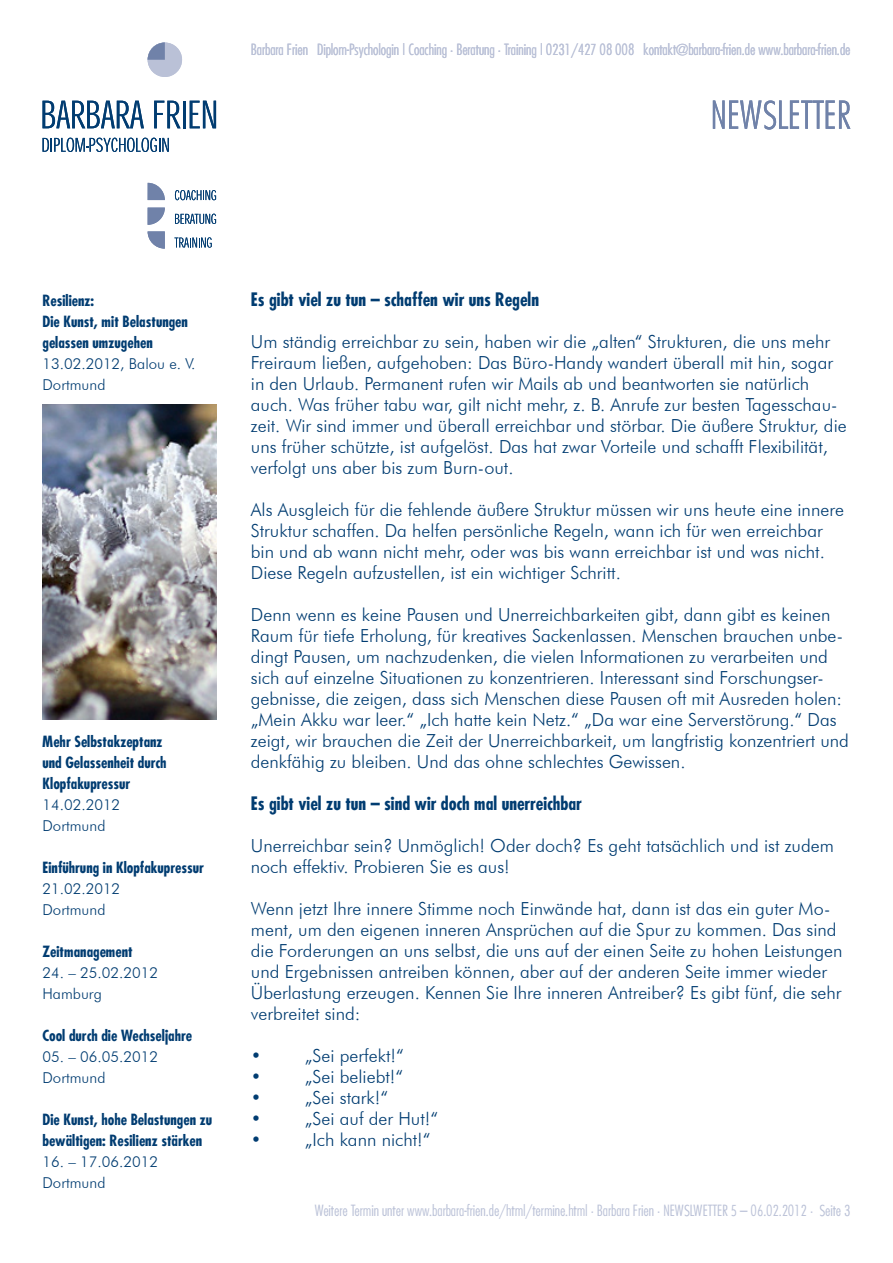
<style>
.page{position:relative;width:893px;height:1263px;background:#fff}
.page>*{position:absolute;margin:0;border:0;box-sizing:border-box;transform-origin:0 0}
.t1{font:300 18px/21px "Futura BT";color:#013c71}
.t2{font:700 condensed 18px "Futura";color:#013c71}
.t3{font:700 condensed 15px/21px "Futura";color:#013c71}
.t4{font:300 condensed 15px "Futura";color:#bac1d7}
.t5{font:300 15px/21px "Futura BT";color:#013c71}
</style>
<div class="page">
<img style="left:43px;top:405px;width:173px;height:314px">
<svg style="left:713px;top:100px;width:137px;height:30px"></svg>
<svg style="left:190px;top:101px;width:26px;height:27px"></svg>
<hr style="left:183px;top:101px;width:2px;height:27px;background:#013c71">
<svg style="left:154px;top:101px;width:27px;height:27px"></svg>
<svg style="left:43px;top:101px;width:101px;height:27px"></svg>
<svg style="left:43px;top:138px;width:126px;height:14px"></svg>
<svg style="left:148px;top:208px;width:17px;height:17px"></svg>
<svg style="left:148px;top:231px;width:17px;height:18px"></svg>
<svg style="left:148px;top:183px;width:17px;height:17px"></svg>
<div style="left:148px;top:43px;width:34px;height:34px;background:#bac1d7;border-radius:50%"></div>
<svg style="left:148px;top:43px;width:17px;height:17px"></svg>
<svg style="left:175px;top:190px;width:41px;height:10px"></svg>
<svg style="left:175px;top:214px;width:41px;height:10px"></svg>
<svg style="left:174px;top:237px;width:38px;height:11px"></svg>
<p class="t4" style="left:251px;top:40px;width:601px">Barbara Frien · Diplom-Psychologin | Coaching •Beratung •Training | 0231/427 08 008 · kontakt@barbara-frien.de www.barbara-frien.de</p>
<p class="t3" style="left:43px;top:290px;width:147px">Resilienz:<br>Die Kunst, mit Belastungen gelassen umzugehen</p>
<p class="t5" style="left:43px;top:353px;width:155px">13.02.2012, Balou e. V.<br>Dortmund</p>
<p class="t3" style="left:43px;top:731px;width:126px">Mehr Selbstakzeptanz und Gelassenheit durch<br>Klopfakupressur</p>
<p class="t5" style="left:43px;top:794px;width:79px">14.02.2012<br>Dortmund</p>
<p class="t3" style="left:43px;top:857px;width:163px">Einführung in Klopfakupressur</p>
<p class="t5" style="left:43px;top:878px;width:79px">21.02.2012<br>Dortmund</p>
<p class="t3" style="left:43px;top:941px;width:92px">Zeitmanagement</p>
<p class="t5" style="left:43px;top:962px;width:117px">24. – 25.02.2012<br>Hamburg</p>
<p class="t3" style="left:43px;top:1025px;width:151px">Cool durch die Wechseljahre</p>
<p class="t5" style="left:43px;top:1046px;width:117px">05. – 06.05.2012<br>Dortmund</p>
<p class="t3" style="left:43px;top:1109px;width:171px">Die Kunst, hohe Belastungen zu bewältigen: Resilienz stärken</p>
<p class="t5" style="left:43px;top:1151px;width:117px">16. – 17.06.2012<br>Dortmund</p>
<p class="t2" style="left:251px;top:288px;width:290px">Es gibt viel zu tun – schaffen wir uns Regeln</p>
<p class="t1" style="left:251px;top:331px;width:597px">Um ständig erreichbar zu sein, haben wir die „alten“ Strukturen, die uns mehr Freiraum ließen, aufgehoben: Das Büro-Handy wandert überall mit hin, sogar in den Urlaub. Permanent rufen wir Mails ab und beantworten sie natürlich auch. Was früher tabu war, gilt nicht mehr, z. B. Anrufe zur besten Tagesschau&shy;zeit. Wir sind immer und überall erreichbar und störbar. Die äußere Struktur, die uns früher schützte, ist aufgelöst. Das hat zwar Vorteile und schafft Flexibilität, verfolgt uns aber bis zum Burn-out.</p>
<p class="t1" style="left:251px;top:499px;width:595px">Als Ausgleich für die fehlende äußere Struktur müssen wir uns heute eine innere Struktur schaffen. Da helfen persönliche Regeln, wann ich für wen erreichbar bin und ab wann nicht mehr, oder was bis wann erreichbar ist und was nicht.<br>Diese Regeln aufzustellen, ist ein wichtiger Schritt.</p>
<p class="t1" style="left:251px;top:604px;width:600px">Denn wenn es keine Pausen und Unerreichbarkeiten gibt, dann gibt es keinen Raum für tiefe Erholung, für kreatives Sackenlassen. Menschen brauchen unbe&shy;dingt Pausen, um nachzudenken, die vielen Informationen zu verarbeiten und sich auf einzelne Situationen zu konzentrieren. Interessant sind Forschungser&shy;gebnisse, die zeigen, dass sich Menschen diese Pausen oft mit Ausreden holen: „Mein Akku war leer.“ „Ich hatte kein Netz.“ „Da war eine Serverstörung.“ Das zeigt, wir brauchen die Zeit der Unerreichbarkeit, um langfristig konzentriert und denkfähig zu bleiben. Und das ohne schlechtes Gewissen.</p>
<p class="t2" style="left:251px;top:792px;width:332px">Es gibt viel zu tun – sind wir doch mal unerreichbar</p>
<p class="t1" style="left:251px;top:835px;width:585px">Unerreichbar sein? Unmöglich! Oder doch? Es geht tatsächlich und ist zudem noch effektiv. Probieren Sie es aus!</p>
<p class="t1" style="left:251px;top:898px;width:593px">Wenn jetzt Ihre innere Stimme noch Einwände hat, dann ist das ein guter Mo&shy;ment, um den eigenen inneren Ansprüchen auf die Spur zu kommen. Das sind die Forderungen an uns selbst, die uns auf der einen Seite zu hohen Leistungen und Ergebnissen antreiben können, aber auf der anderen Seite immer wieder Überlastung erzeugen. Kennen Sie Ihre inneren Antreiber? Es gibt fünf, die sehr verbreitet sind:</p>
<p class="t1" style="left:251px;top:1045px;width:12px">•</p>
<p class="t1" style="left:305px;top:1045px;width:100px">„Sei perfekt!“</p>
<p class="t1" style="left:251px;top:1066px;width:12px">•</p>
<p class="t1" style="left:305px;top:1066px;width:100px">„Sei beliebt!“</p>
<p class="t1" style="left:251px;top:1087px;width:12px">•</p>
<p class="t1" style="left:305px;top:1087px;width:85px">„Sei stark!“</p>
<p class="t1" style="left:251px;top:1108px;width:12px">•</p>
<p class="t1" style="left:305px;top:1108px;width:135px">„Sei auf der Hut!“</p>
<p class="t1" style="left:251px;top:1129px;width:12px">•</p>
<p class="t1" style="left:305px;top:1129px;width:127px">„Ich kann nicht!“</p>
<p class="t4" style="left:315px;top:1201px;width:537px">Weitere Termin unter www.barbara-frien.de/html/termine.html •Barbara Frien •NEWSLWETTER 5 – 06.02.2012 • Seite 3</p>
</div>
